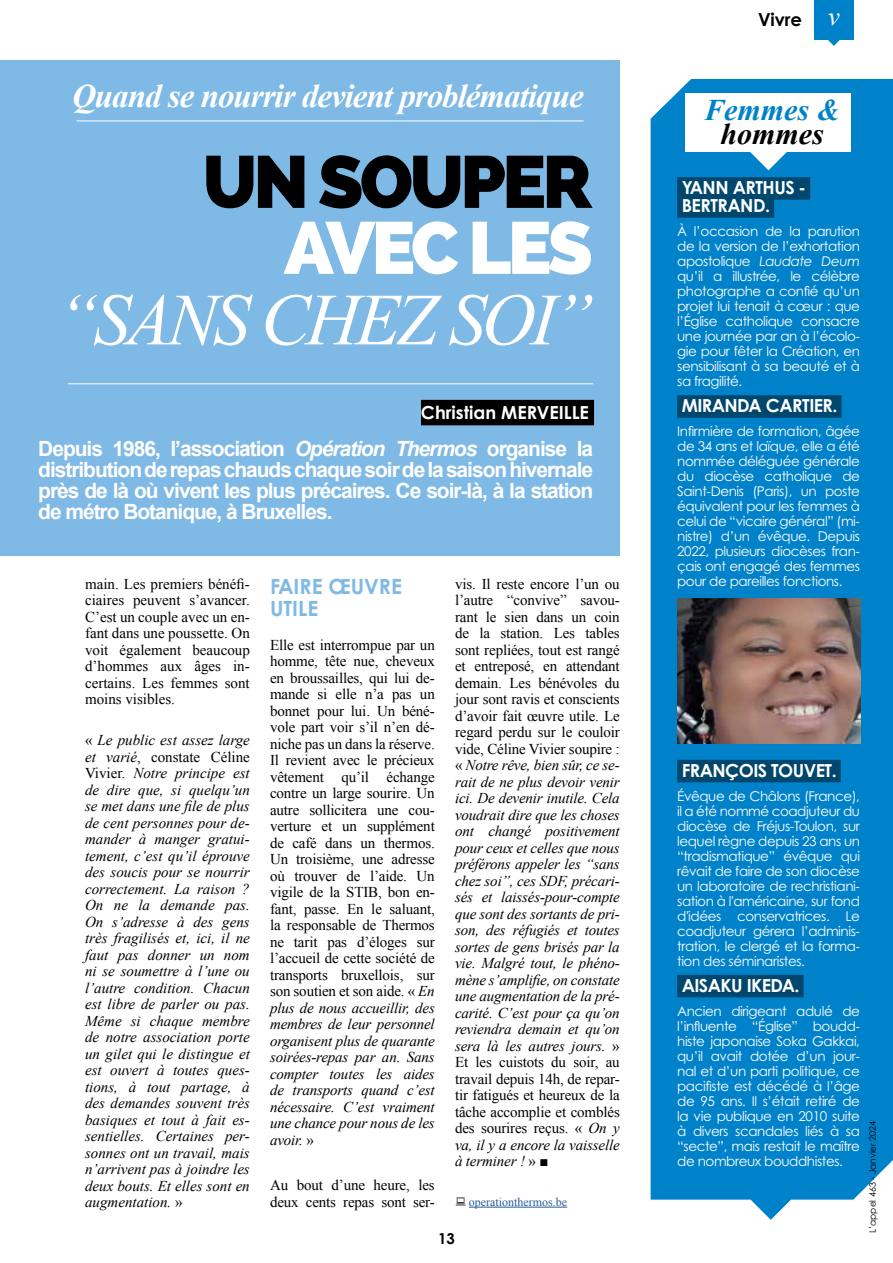
<style>
.page{position:relative;width:893px;height:1263px;background:#fff}
.page>*{position:absolute;margin:0;border:0;box-sizing:border-box;transform-origin:0 0}
.t1{font:italic 73.5px "Times New Roman";letter-spacing:-.05em;color:#fff}
.t2{font:800 73.5px "Raleway";letter-spacing:-.05em;color:#000}
.t3{font:800 73.5px "Raleway";letter-spacing:-.055em;color:#fff}
.t4{font:italic 700 33px "Times New Roman";letter-spacing:-.03em;color:#fff}
.t5{font:italic 700 30px "Times New Roman";color:#0082ca}
.t6{font:italic 700 30px "Times New Roman";color:#000}
.t7{font:italic 26.1px "Times New Roman";color:#fff}
.t8{font:700 21px/21px "Arial";letter-spacing:-.05em;color:#fff;text-align:justify}
.t9{font:700 21px/22.5px "Century Gothic Pro";color:#7fb9e6}
.t10{font:700 18px/18px "Century Gothic Pro";letter-spacing:-.03em;color:#fff}
.t11{font:700 18px "Century Gothic Pro";color:#fff}
.t12{font:700 18px "Century Gothic Pro";letter-spacing:-.005em;color:#000}
.t13{font:italic 15px/16.5px "Times New Roman";letter-spacing:-.01em;color:#000;text-align:justify}
.t14{font:15px/16.5px "Times New Roman";letter-spacing:-.01em;color:#000;text-align:justify}
.t15{font:700 15px "Century Gothic Pro";color:#000}
.t16{font:13.5px/15px "Century Gothic Pro";letter-spacing:-.03em;color:#fff;text-align:justify}
.t17{font:12px "Times New Roman";color:#275b9b}
.t18{font:9px "Century Gothic Pro";color:#000}
.s1{font-style:italic}
.s2{font-style:normal}
</style>
<div class="page">
<div style="left:651px;top:79px;width:242px;height:1141px;background:#0082ca"></div>
<div style="left:685px;top:94px;width:166px;height:58px;background:#fff"></div>
<svg style="left:749px;top:152px;width:38px;height:18px"></svg>
<div style="left:677px;top:177px;width:133px;height:23px;background:#00466d"></div>
<div style="left:677px;top:195px;width:97px;height:23px;background:#00466d"></div>
<div style="left:677px;top:395px;width:164px;height:23px;background:#00466d"></div>
<div style="left:677px;top:760px;width:164px;height:22px;background:#00466d"></div>
<div style="left:677px;top:975px;width:127px;height:22px;background:#00466d"></div>
<img style="left:677px;top:598px;width:183px;height:146px">
<div style="left:814px;top:0;width:40px;height:39px;background:#0082ca"></div>
<svg style="left:827px;top:39px;width:13px;height:7px"></svg>
<div style="left:0;top:60px;width:620px;height:496px;background:#7fb9e6"></div>
<hr style="left:77px;top:121px;width:507px;height:1px;background:#fff">
<hr style="left:68px;top:383px;width:525px;height:1px;background:#fff">
<div style="left:421px;top:400px;width:173px;height:25px;background:#000"></div>
<hr style="left:469px;top:1207px;width:98px;height:1px;background:#275b9b">
<h2 class="t4" style="left:72px;top:78px;width:513px">Quand se nourrir devient problématique</h2>
<h1 class="t2" style="left:203px;top:139px;width:392px">UN SOUPER</h1>
<h1 class="t3" style="left:284px;top:205px;width:310px">AVEC LES</h1>
<h1 class="t1" style="left:56px;top:279px;width:538px">“SANS CHEZ SOI”</h1>
<p class="t11" style="left:421px;top:401px;width:170px">Christian MERVEILLE</p>
<h3 class="t8" style="left:38px;top:439px;width:556px">Depuis 1986, l’association <span class="s1">Opération Thermos</span> organise la distribution de repas chauds chaque soir de la saison hivernale près de là où vivent les plus précaires. Ce soir-là, à la station de métro Botanique, à Bruxelles.</h3>
<p class="t14" style="left:85px;top:575px;width:166px">main. Les premiers bénéfi&shy;ciaires peuvent s’avancer.<br>C’est un couple avec un en&shy;fant dans une poussette. On voit également beaucoup d’hommes aux âges in&shy;certains. Les femmes sont moins visibles.</p>
<p class="t13" style="left:85px;top:732px;width:166px"><span class="s2">«</span> Le public est assez large et varié<span class="s2">, constate Céline Vivier.</span> Notre principe est de dire que, si quelqu’un se met dans une file de plus de cent personnes pour de&shy;mander à manger gratui&shy;tement, c’est qu’il éprouve des soucis pour se nourrir correctement. La raison ?<br>On ne la demande pas.<br>On s’adresse à des gens très fragilisés et, ici, il ne faut pas donner un nom ni se soumettre à l’une ou l’autre condition. Chacun est libre de parler ou pas.<br>Même si chaque membre de notre association porte un gilet qui le distingue et est ouvert à toutes ques&shy;tions, à tout partage, à des demandes souvent très basiques et tout à fait es&shy;sentielles. Certaines per&shy;sonnes ont un travail, mais n’arrivent pas à joindre les deux bouts. Et elles sont en augmentation. <span class="s2">»</span></p>
<h3 class="t9" style="left:270px;top:575px;width:133px">FAIRE ŒUVRE<br>UTILE</h3>
<p class="t14" style="left:270px;top:636px;width:166px">Elle est interrompue par un homme, tête nue, cheveux en broussailles, qui lui de&shy;mande si elle n’a pas un bonnet pour lui. Un béné&shy;vole part voir s’il n’en dé&shy;niche pas un dans la réserve.<br>Il revient avec le précieux vêtement qu’il échange contre un large sourire. Un autre sollicitera une cou&shy;verture et un supplément de café dans un thermos.<br>Un troisième, une adresse où trouver de l’aide. Un vigile de la STIB, bon en&shy;fant, passe. En le saluant, la responsable de Thermos ne tarit pas d’éloges sur l’accueil de cette société de transports bruxellois, sur son soutien et son aide. « <span class="s1">En plus de nous accueillir, des membres de leur personnel organisent plus de quarante soirées-repas par an. Sans compter toutes les aides de transports quand c’est nécessaire. C’est vraiment une chance pour nous de les avoir.</span> »</p>
<p class="t14" style="left:270px;top:1177px;width:166px">Au bout d’une heure, les deux cents repas sont ser-</p>
<p class="t13" style="left:455px;top:575px;width:166px"><span class="s2">vis. Il reste encore l’un ou l’autre “convive” savou&shy;rant le sien dans un coin de la station. Les tables sont repliées, tout est rangé et entreposé, en attendant demain. Les bénévoles du jour sont ravis et conscients d’avoir fait œuvre utile. Le regard perdu sur le couloir vide, Céline Vivier soupire : «</span> Notre rêve, bien sûr, ce se&shy;rait de ne plus devoir venir ici. De devenir inutile. Cela voudrait dire que les choses ont changé positivement pour ceux et celles que nous préférons appeler les “sans chez soi”, ces SDF, précari&shy;sés et laissés-pour-compte que sont des sortants de pri&shy;son, des réfugiés et toutes sortes de gens brisés par la vie. Malgré tout, le phéno&shy;mène s’amplifie, on constate une augmentation de la pré&shy;carité. C’est pour ça qu’on reviendra demain et qu’on sera là les autres jours. <span class="s2">» Et les cuistots du soir, au travail depuis 14h, de repar&shy;tir fatigués et heureux de la tâche accomplie et comblés des sourires reçus. «</span> On y va, il y a encore la vaisselle à terminer ! <span class="s2">» ■</span></p>
<p class="t17" style="left:469px;top:1195px;width:100px">operationthermos.be</p>
<p class="t15" style="left:438px;top:1229px;width:18px">13</p>
<p class="t12" style="left:758px;top:8px;width:45px">Vivre</p>
<h3 class="t7" style="left:828px;top:2px;width:13px">v</h3>
<h3 class="t5" style="left:704px;top:93px;width:137px">Femmes &amp;</h3>
<h3 class="t6" style="left:720px;top:117px;width:105px">hommes</h3>
<p class="t10" style="left:682px;top:179px;width:126px">YANN ARTHUS -<br>BERTRAND.</p>
<p class="t16" style="left:677px;top:223px;width:184px">À l’occasion de la parution de la version de l’exhortation apostolique <span class="s1">Laudate Deum </span>qu’il a illustrée, le célèbre photographe a confié qu’un projet lui tenait à cœur : que l’Église catholique consacre une journée par an à l’écolo&shy;gie pour fêter la Création, en sensibilisant à sa beauté et à sa fragilité.</p>
<p class="t10" style="left:682px;top:397px;width:157px">MIRANDA CARTIER.</p>
<p class="t16" style="left:677px;top:423px;width:184px">Infirmière de formation, âgée de 34 ans et laïque, elle a été nommée déléguée générale du diocèse catholique de Saint-Denis (Paris), un poste équivalent pour les femmes à celui de “vicaire général” (mi&shy;nistre) d’un évêque. Depuis 2022, plusieurs diocèses fran&shy;çais ont engagé des femmes pour de pareilles fonctions.</p>
<p class="t10" style="left:682px;top:761px;width:157px">FRANÇOIS TOUVET.</p>
<p class="t16" style="left:677px;top:788px;width:184px">Évêque de Châlons (France), il a été nommé coadjuteur du diocèse de Fréjus-Toulon, sur lequel règne depuis 23 ans un “tradismatique” évêque qui rêvait de faire de son diocèse un laboratoire de rechristiani&shy;sation à l'américaine, sur fond d'idées conservatrices. Le coadjuteur gérera l’adminis&shy;tration, le clergé et la forma&shy;tion des séminaristes.</p>
<p class="t10" style="left:682px;top:976px;width:119px">AISAKU IKEDA.</p>
<p class="t16" style="left:677px;top:1003px;width:184px">Ancien dirigeant adulé de l’influente “Église” boudd&shy;histe japonaise Soka Gakkai, qu’il avait dotée d’un jour&shy;nal et d’un parti politique, ce pacifiste est décédé à l’âge de 95 ans. Il s’était retiré de la vie publique en 2010 suite à divers scandales liés à sa “secte”, mais restait le maître de nombreux bouddhistes.</p>
<p class="t18" style="left:867px;top:1233px;width:114px;rotate:-90deg">L’appel 463 - Janvier 2024</p>
</div>
